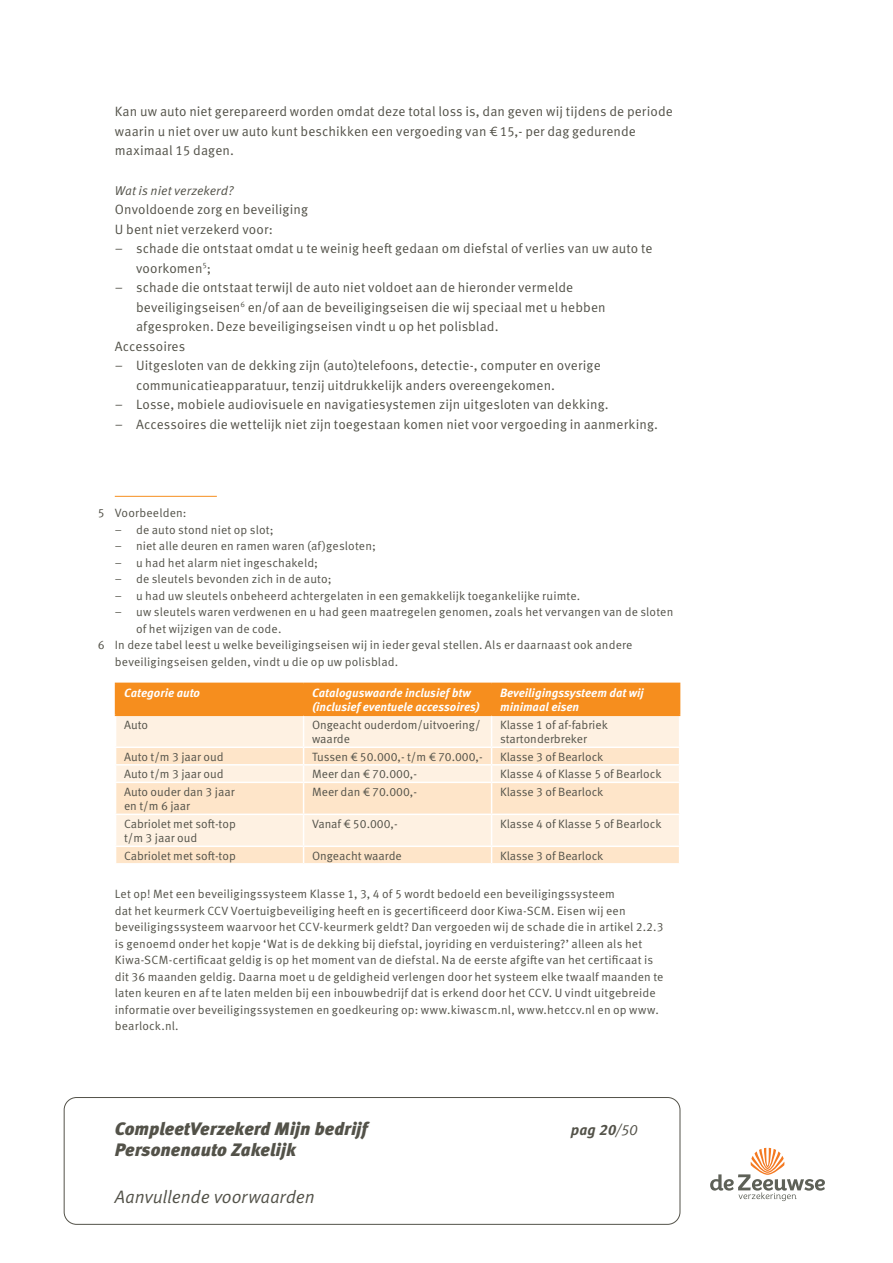
<style>
.page{position:relative;width:893px;height:1263px;background:#fff}
.page>*{position:absolute;margin:0;border:0;box-sizing:border-box;transform-origin:0 0}
.t1{font:italic 900 18px "Meta OT";color:#535249}
.t2{font:18px "Meta OT Norm Ita";letter-spacing:-.01em;color:#535249}
.t3{font:italic 700 15px "Meta OT";color:#535249}
.artikel_body{font:13.5px/19.5px "Meta OT Norm";letter-spacing:.005em;color:#535249}
.artikel_body-2{font:12.75px "Meta OT Norm Ita";letter-spacing:.005em;color:#535249}
.voetnoot{font:12px/16.5px "Meta OT Norm";letter-spacing:.015em;color:#535249}
.TAB_body_LL{font:12px/14.4px "Meta OT Norm";color:#535249}
.TAB_kop_LL{font:italic 700 12px/14.4px "Meta OT";color:#fff}
.s1{font-family:"Meta OT Norm Ita"}
.s2{font-family:"Meta OT Norm Ita";font-weight:400;font-style:normal}
</style>
<div class="page">
<svg style="left:710px;top:1148px;width:115px;height:53px"></svg>
<div style="left:64px;top:1097px;width:616px;height:128px;border:1px solid #535249;border-radius:12px"></div>
<hr style="left:115px;top:496px;width:102px;height:1px;background:#f68e1e">
<div style="left:116px;top:684px;width:563px;height:30px;background:#f68e1e"></div>
<div style="left:116px;top:716px;width:563px;height:30px;background:#fef1e2"></div>
<svg style="left:116px;top:748px;width:563px;height:115px;background:#feead4"></svg>
<hr style="left:303px;top:716px;width:1px;height:30px;background:#fff">
<hr style="left:491px;top:716px;width:1px;height:30px;background:#fff">
<hr style="left:115px;top:764px;width:189px;height:1px;background:#fff">
<hr style="left:304px;top:764px;width:188px;height:1px;background:#fff">
<svg style="left:303px;top:748px;width:1px;height:34px"></svg>
<hr style="left:492px;top:764px;width:188px;height:1px;background:#fff">
<svg style="left:491px;top:748px;width:1px;height:34px"></svg>
<hr style="left:115px;top:782px;width:189px;height:1px;background:#fff">
<hr style="left:304px;top:782px;width:188px;height:1px;background:#fff">
<hr style="left:303px;top:783px;width:1px;height:30px;background:#fff">
<hr style="left:492px;top:782px;width:188px;height:1px;background:#fff">
<hr style="left:491px;top:783px;width:1px;height:30px;background:#fff">
<hr style="left:115px;top:813px;width:189px;height:2px;background:#fff">
<hr style="left:304px;top:813px;width:188px;height:2px;background:#fff">
<hr style="left:303px;top:815px;width:1px;height:30px;background:#fff">
<hr style="left:492px;top:813px;width:188px;height:2px;background:#fff">
<hr style="left:491px;top:815px;width:1px;height:30px;background:#fff">
<hr style="left:115px;top:845px;width:189px;height:2px;background:#fff">
<hr style="left:304px;top:845px;width:188px;height:2px;background:#fff">
<svg style="left:303px;top:847px;width:1px;height:16px"></svg>
<hr style="left:492px;top:845px;width:188px;height:2px;background:#fff">
<svg style="left:491px;top:847px;width:1px;height:16px"></svg>
<hr style="left:115px;top:683px;width:189px;height:1px;background:#f68e1e">
<hr style="left:115px;top:684px;width:1px;height:30px;background:#f68e1e">
<hr style="left:304px;top:683px;width:188px;height:1px;background:#f68e1e">
<hr style="left:303px;top:684px;width:1px;height:30px;background:#f68e1e">
<hr style="left:492px;top:683px;width:188px;height:1px;background:#f68e1e">
<hr style="left:491px;top:684px;width:1px;height:30px;background:#f68e1e">
<hr style="left:679px;top:684px;width:1px;height:30px;background:#f68e1e">
<hr style="left:115px;top:714px;width:189px;height:2px;background:#f68e1e">
<hr style="left:304px;top:714px;width:188px;height:2px;background:#f68e1e">
<hr style="left:492px;top:714px;width:188px;height:2px;background:#f68e1e">
<p class="artikel_body" style="left:115px;top:102px;width:559px">Kan uw auto niet gerepareerd worden omdat deze total loss is, dan geven wij tijdens de periode waarin u niet over uw auto kunt beschikken een vergoeding van € 15,- per dag gedurende maximaal 15 dagen.</p>
<p class="artikel_body-2" style="left:115px;top:183px;width:120px">Wat is niet verzekerd?</p>
<p class="artikel_body" style="left:115px;top:200px;width:195px">Onvoldoende zorg en beveiliging</p>
<p class="artikel_body" style="left:115px;top:219px;width:159px">U bent niet verzekerd voor:</p>
<p class="artikel_body" style="left:136px;top:239px;width:518px;text-indent:-21px"><span class="s1">–</span> schade die ontstaat omdat u te weinig heeft gedaan om diefstal of verlies van uw auto te voorkomen<sup>5</sup>;</p>
<p class="artikel_body" style="left:136px;top:278px;width:471px;text-indent:-21px"><span class="s1">–</span> schade die ontstaat terwijl de auto niet voldoet aan de hieronder vermelde beveiligingseisen<sup>6</sup> en/of aan de beveiligingseisen die wij speciaal met u hebben afgesproken. Deze beveiligingseisen vindt u op het polisblad.</p>
<p class="artikel_body" style="left:115px;top:336px;width:72px">Accessoires</p>
<p class="artikel_body" style="left:136px;top:356px;width:466px;text-indent:-21px"><span class="s1">–</span> Uitgesloten van de dekking zijn (auto)telefoons, detectie-, computer en overige communicatieapparatuur, tenzij uitdrukkelijk anders overeengekomen.</p>
<p class="artikel_body" style="left:115px;top:395px;width:495px"><span class="s1">–</span> Losse, mobiele audiovisuele en navigatiesystemen zijn uitgesloten van dekking.</p>
<p class="artikel_body" style="left:115px;top:414px;width:545px"><span class="s1">–</span> Accessoires die wettelijk niet zijn toegestaan komen niet voor vergoeding in aanmerking.</p>
<p class="voetnoot" style="left:98px;top:505px;width:90px">5 Voorbeelden:</p>
<p class="voetnoot" style="left:115px;top:521px;width:160px">– de auto stond niet op slot;</p>
<p class="voetnoot" style="left:115px;top:538px;width:263px">– niet alle deuren en ramen waren (af)gesloten;</p>
<p class="voetnoot" style="left:115px;top:554px;width:205px">– u had het alarm niet ingeschakeld;</p>
<p class="voetnoot" style="left:115px;top:571px;width:218px">– de sleutels bevonden zich in de auto;</p>
<p class="voetnoot" style="left:115px;top:587px;width:467px">– u had uw sleutels onbeheerd achtergelaten in een gemakkelijk toegankelijke ruimte.</p>
<p class="voetnoot" style="left:136px;top:604px;width:539px;text-indent:-21px">– uw sleutels waren verdwenen en u had geen maatregelen genomen, zoals het vervangen van de sloten of het wijzigen van de code.</p>
<p class="voetnoot" style="left:115px;top:637px;width:519px;text-indent:-17px">6 In deze tabel leest u welke beveiligingseisen wij in ieder geval stellen. Als er daarnaast ook andere beveiligingseisen gelden, vindt u die op uw polisblad.</p>
<p class="TAB_kop_LL" style="left:124px;top:685px;width:77px">Categorie auto</p>
<p class="TAB_kop_LL" style="left:312px;top:685px;width:170px">Cataloguswaarde inclusief btw (inclusief eventuele accessoires)</p>
<p class="TAB_kop_LL" style="left:500px;top:685px;width:145px">Beveiligingssysteem dat wij minimaal eisen</p>
<p class="TAB_body_LL" style="left:124px;top:717px;width:26px">Auto</p>
<p class="TAB_body_LL" style="left:312px;top:717px;width:170px">Ongeacht ouderdom/uitvoering/ waarde</p>
<p class="TAB_body_LL" style="left:500px;top:717px;width:109px">Klasse 1 of af-fabriek startonderbreker</p>
<p class="TAB_body_LL" style="left:124px;top:749px;width:101px">Auto t/m 3 jaar oud</p>
<p class="TAB_body_LL" style="left:312px;top:749px;width:172px">Tussen € 50.000,- t/m € 70.000,-</p>
<p class="TAB_body_LL" style="left:500px;top:749px;width:105px">Klasse 3 of Bearlock</p>
<p class="TAB_body_LL" style="left:124px;top:767px;width:101px">Auto t/m 3 jaar oud</p>
<p class="TAB_body_LL" style="left:312px;top:767px;width:106px">Meer dan € 70.000,-</p>
<p class="TAB_body_LL" style="left:500px;top:767px;width:163px">Klasse 4 of Klasse 5 of Bearlock</p>
<p class="TAB_body_LL" style="left:124px;top:784px;width:112px">Auto ouder dan 3 jaar en t/m 6 jaar</p>
<p class="TAB_body_LL" style="left:312px;top:784px;width:106px">Meer dan € 70.000,-</p>
<p class="TAB_body_LL" style="left:500px;top:784px;width:105px">Klasse 3 of Bearlock</p>
<p class="TAB_body_LL" style="left:124px;top:816px;width:113px">Cabriolet met soft-top t/m 3 jaar oud</p>
<p class="TAB_body_LL" style="left:312px;top:816px;width:87px">Vanaf € 50.000,-</p>
<p class="TAB_body_LL" style="left:500px;top:816px;width:163px">Klasse 4 of Klasse 5 of Bearlock</p>
<p class="TAB_body_LL" style="left:124px;top:848px;width:113px">Cabriolet met soft-top</p>
<p class="TAB_body_LL" style="left:312px;top:848px;width:91px">Ongeacht waarde</p>
<p class="TAB_body_LL" style="left:500px;top:848px;width:105px">Klasse 3 of Bearlock</p>
<p class="voetnoot" style="left:115px;top:886px;width:550px">Let op! Met een beveiligingssysteem Klasse 1, 3, 4 of 5 wordt bedoeld een beveiligingssysteem<br>dat het keurmerk CCV Voertuigbeveiliging heeft en is gecertificeerd door Kiwa-SCM. Eisen wij een beveiligingssysteem waarvoor het CCV-keurmerk geldt? Dan vergoeden wij de schade die in artikel 2.2.3 is genoemd onder het kopje ‘Wat is de dekking bij diefstal, joyriding en verduistering?’ alleen als het Kiwa-SCM-certificaat geldig is op het moment van de diefstal. Na de eerste afgifte van het certificaat is dit 36 maanden geldig. Daarna moet u de geldigheid verlengen door het systeem elke twaalf maanden te laten keuren en af te laten melden bij een inbouwbedrijf dat is erkend door het CCV. U vindt uitgebreide informatie over beveiligingssystemen en goedkeuring op: www.kiwascm.nl, www.hetccv.nl en op www. bearlock.nl.</p>
<h1 class="t1" style="left:115px;top:1118px;width:254px">CompleetVerzekerd Mijn bedrijf</h1>
<p class="t3" style="left:571px;top:1121px;width:68px">pag 20<span class="s2">/50</span></p>
<h1 class="t1" style="left:115px;top:1139px;width:182px">Personenauto Zakelijk</h1>
<h1 class="t2" style="left:115px;top:1186px;width:201px">Aanvullende voorwaarden</h1>
</div>
